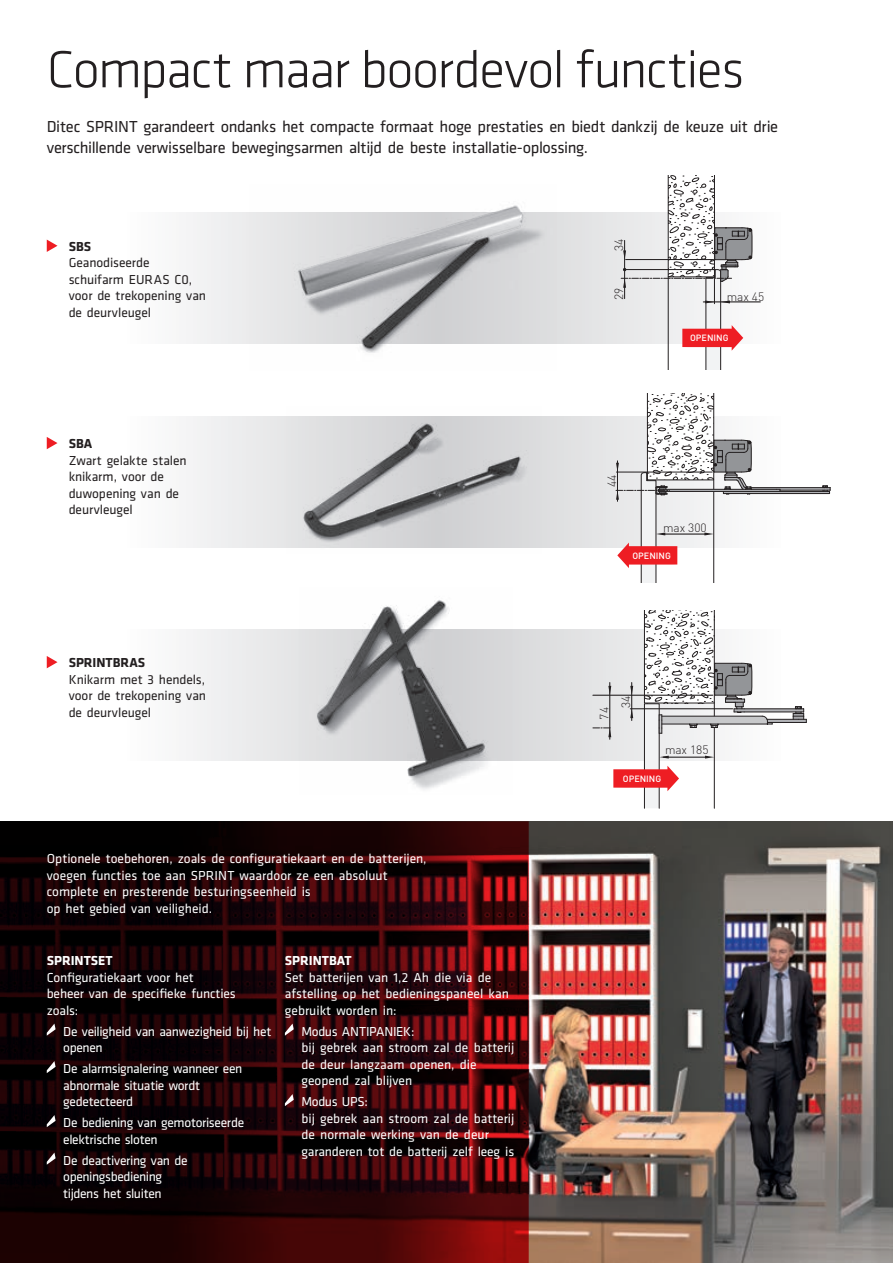
<style>
.page{position:relative;width:893px;height:1263px;background:#fff}
.page>*{position:absolute;margin:0;border:0;box-sizing:border-box;transform-origin:0 0}
.Cover_Headline_28_-1{font:300 54px "Klavika";letter-spacing:-.03em;color:#231f20}
.Bodytext_9_-15{font:16.5px/21px "Klavika";letter-spacing:-.025em;color:#231f20}
.Bodytext_9_-15-2{font:13.5px/16.5px "Klavika";letter-spacing:-.005em;color:#fff}
.Bodytext_9su10_8_-15{font:13.5px/16.5px "Klavika";letter-spacing:-.01em;color:#231f20}
.Bodytext_9_-15-3{font:13.5px/16.5px "Klavika";letter-spacing:-.025em;color:#fff}
.Bodytext_9_-15-4{font:13.5px/16.5px "Klavika";letter-spacing:-.03em;color:#fff}
.Bodytext_9_-15-5{font:700 13.5px "Klavika";color:#fff}
.titolo_oggetti{font:700 13.5px "Klavika";color:#231f20}
.t1{font:300 12px "DIN Pro";color:#231f20}
.t2{font:700 10.65px "DIN Pro";color:#fff}
.t3{font:700 9.3px "DIN Pro";color:#fff}
.t4{font:500 9px "DIN Pro";color:#fff}
</style>
<div class="page">
<svg style="left:46px;top:416px;width:570px;height:131px"></svg>
<svg style="left:46px;top:213px;width:715px;height:131px"></svg>
<svg style="left:46px;top:629px;width:672px;height:131px"></svg>
<svg style="left:47px;top:240px;width:11px;height:12px"></svg>
<svg style="left:47px;top:437px;width:11px;height:12px"></svg>
<svg style="left:47px;top:656px;width:11px;height:12px"></svg>
<img style="left:250px;top:205px;width:306px;height:148px">
<img style="left:299px;top:600px;width:214px;height:190px">
<img style="left:287px;top:416px;width:255px;height:132px">
<div style="left:644px;top:703px;width:15px;height:106px;background:#f2f3f4;border:1px solid #231f20"></div>
<hr style="left:714px;top:703px;width:1px;height:105px;background:#231f20">
<hr style="left:663px;top:757px;width:44px;height:1px;background:#231f20">
<hr style="left:593px;top:695px;width:120px;height:1px;background:#231f20">
<hr style="left:630px;top:708px;width:103px;height:1px;background:#231f20">
<svg style="left:659px;top:756px;width:10px;height:2px"></svg>
<svg style="left:705px;top:756px;width:9px;height:2px"></svg>
<hr style="left:631px;top:682px;width:1px;height:38px;background:#231f20">
<svg style="left:630px;top:686px;width:3px;height:9px"></svg>
<svg style="left:630px;top:709px;width:3px;height:9px"></svg>
<hr style="left:610px;top:682px;width:1px;height:57px;background:#231f20">
<svg style="left:608px;top:686px;width:3px;height:9px"></svg>
<svg style="left:613px;top:766px;width:66px;height:25px"></svg>
<svg style="left:593px;top:728px;width:18px;height:9px"></svg>
<svg style="left:644px;top:610px;width:163px;height:124px"></svg>
<img style="left:299px;top:206px;width:224px;height:143px">
<img style="left:315px;top:601px;width:170px;height:175px">
<img style="left:304px;top:424px;width:216px;height:112px">
<img style="left:529px;top:821px;width:364px;height:442px">
<svg style="left:0;top:821px;width:529px;height:442px;background:#260407"></svg>
<svg style="left:47px;top:1023px;width:9px;height:13px"></svg>
<svg style="left:47px;top:1061px;width:9px;height:12px"></svg>
<svg style="left:47px;top:1115px;width:9px;height:12px"></svg>
<svg style="left:47px;top:1152px;width:9px;height:13px"></svg>
<svg style="left:285px;top:1023px;width:9px;height:13px"></svg>
<svg style="left:285px;top:1094px;width:9px;height:12px"></svg>
<hr style="left:703px;top:302px;width:57px;height:1px;background:#231f20">
<svg style="left:621px;top:176px;width:131px;height:194px"></svg>
<svg style="left:616px;top:393px;width:215px;height:190px"></svg>
<div style="left:685px;top:330px;width:48px;height:15px;background:#ee1d23"></div>
<div style="left:627px;top:548px;width:49px;height:15px;background:#ee1d23"></div>
<div style="left:614px;top:771px;width:56px;height:15px;background:#ee1d23"></div>
<p class="Cover_Headline_28_-1" style="left:47px;top:40px;width:699px">Compact maar boordevol functies</p>
<p class="Bodytext_9_-15" style="left:47px;top:117px;width:733px">Ditec SPRINT garandeert ondanks het compacte formaat hoge prestaties en biedt dankzij de keuze uit drie verschillende verwisselbare bewegingsarmen altijd de beste installatie-oplossing.</p>
<p class="titolo_oggetti" style="left:69px;top:239px;width:24px">SBS</p>
<p class="Bodytext_9su10_8_-15" style="left:69px;top:255px;width:139px">Geanodiseerde schuifarm EURAS C0, voor de trekopening van de deurvleugel</p>
<p class="titolo_oggetti" style="left:69px;top:436px;width:25px">SBA</p>
<p class="Bodytext_9su10_8_-15" style="left:69px;top:452px;width:119px">Zwart gelakte stalen knikarm, voor de duwopening van de deurvleugel</p>
<p class="titolo_oggetti" style="left:69px;top:655px;width:78px">SPRINTBRAS</p>
<p class="Bodytext_9su10_8_-15" style="left:69px;top:671px;width:139px;text-align:justify">Knikarm met 3 hendels, voor de trekopening van de deurvleugel</p>
<p class="Bodytext_9_-15-2" style="left:47px;top:851px;width:381px">Optionele toebehoren, zoals de configuratiekaart en de batterijen, voegen functies toe aan SPRINT waardoor ze een absoluut complete en presterende besturingseenheid is<br>op het gebied van veiligheid.</p>
<p class="Bodytext_9_-15-5" style="left:47px;top:953px;width:67px">SPRINTSET</p>
<p class="Bodytext_9_-15-2" style="left:47px;top:969px;width:191px">Configuratiekaart voor het<br>beheer van de specifieke functies zoals:</p>
<p class="Bodytext_9_-15-4" style="left:63px;top:1023px;width:210px">De veiligheid van aanwezigheid bij het openen</p>
<p class="Bodytext_9_-15-3" style="left:63px;top:1061px;width:181px">De alarmsignalering wanneer een abnormale situatie wordt gedetecteerd</p>
<p class="Bodytext_9_-15-3" style="left:63px;top:1115px;width:182px">De bediening van gemotoriseerde elektrische sloten</p>
<p class="Bodytext_9_-15-4" style="left:63px;top:1152px;width:126px">De deactivering van de openingsbediening tijdens het sluiten</p>
<p class="Bodytext_9_-15-5" style="left:285px;top:953px;width:68px">SPRINTBAT</p>
<p class="Bodytext_9_-15-2" style="left:285px;top:969px;width:225px">Set batterijen van 1,2 Ah die via de afstelling op het bedieningspaneel kan gebruikt worden in:</p>
<p class="Bodytext_9_-15-3" style="left:301px;top:1023px;width:115px">Modus ANTIPANIEK:</p>
<p class="Bodytext_9_-15-2" style="left:301px;top:1040px;width:215px">bij gebrek aan stroom zal de batterij de deur langzaam openen, die geopend zal blijven</p>
<p class="Bodytext_9_-15-3" style="left:301px;top:1094px;width:68px">Modus UPS:</p>
<p class="Bodytext_9_-15-2" style="left:301px;top:1110px;width:215px">bij gebrek aan stroom zal de batterij de normale werking van de deur garanderen tot de batterij zelf leeg is</p>
<p class="t1" style="left:610px;top:251px;width:14px;rotate:-90deg">34</p>
<p class="t1" style="left:610px;top:300px;width:14px;rotate:-90deg">29</p>
<p class="t1" style="left:727px;top:287px;width:39px">max 45</p>
<p class="t3" style="left:686px;top:330px;width:48px">APERTURA</p>
<p class="t4" style="left:690px;top:332px;width:40px">OPENING</p>
<p class="t1" style="left:602px;top:487px;width:14px;rotate:-90deg">44</p>
<p class="t1" style="left:663px;top:518px;width:45px">max 300</p>
<p class="t3" style="left:628px;top:548px;width:48px">APERTURA</p>
<p class="t4" style="left:632px;top:549px;width:40px">OPENING</p>
<p class="t1" style="left:595px;top:720px;width:14px;rotate:-90deg">74</p>
<p class="t1" style="left:617px;top:708px;width:14px;rotate:-90deg">34</p>
<p class="t1" style="left:665px;top:741px;width:45px">max 185</p>
<p class="t2" style="left:616px;top:769px;width:55px">APERTURA</p>
<p class="t4" style="left:623px;top:773px;width:40px">OPENING</p>
</div>
